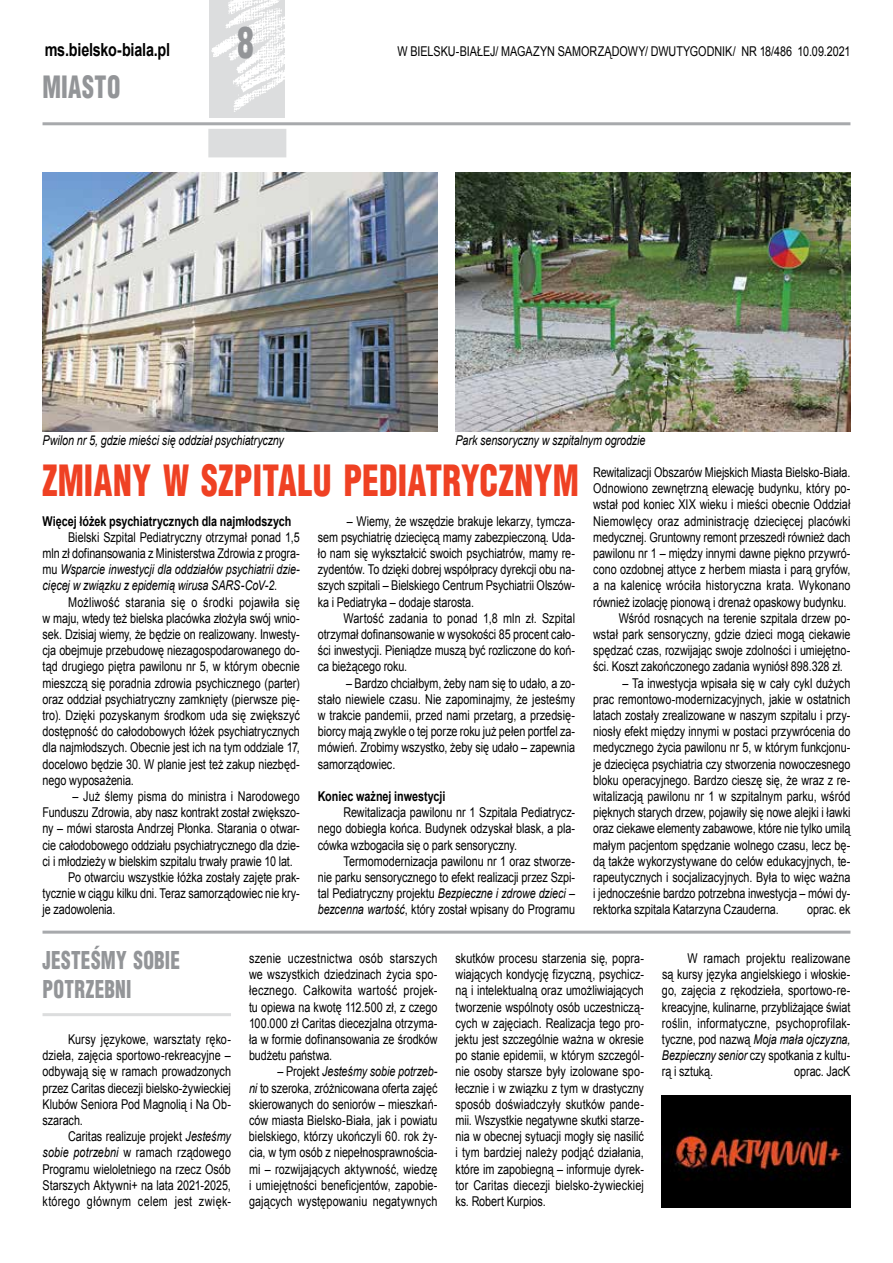
<style>
.page{position:relative;width:893px;height:1263px;background:#fff}
.page>*{position:absolute;margin:0;border:0;box-sizing:border-box;transform-origin:0 0}
.t1{font:900 42px "Switzerland Cond";letter-spacing:.015em;color:#ef4123;scale:.8 1}
.t2{font:900 42px "Switzerland Cond";color:#939598;scale:.8 1}
.t3{font:900 30px "Switzerland Cond";letter-spacing:.02em;color:#939598;scale:.8 1}
.t4{font:900 24px/28.8px "Switzerland Cond";letter-spacing:.015em;color:#939598;scale:.8 1}
.t5{font:700 18px "Arial";letter-spacing:-.015em;color:#000;scale:.8 1}
.t6{font:13.5px/16.2px "Arial";letter-spacing:-.005em;color:#000;text-align:justify;scale:.8 1}
.t7{font:italic 13.5px "Arial";letter-spacing:-.01em;color:#000;scale:.8 1}
.t8{font:700 13.5px "Arial";color:#000;scale:.8 1}
.t9{font:13.5px "Arial";letter-spacing:.015em;color:#000;scale:.8 1}
.s1{font-style:italic}
</style>
<div class="page">
<hr style="left:43px;top:122px;width:807px;height:3px;background:#a7a9ac">
<img style="left:209px;top:0;width:76px;height:118px">
<div style="left:208px;top:129px;width:78px;height:28px;background:#dcddde"></div>
<img style="left:43px;top:172px;width:394px;height:259px">
<img style="left:455px;top:172px;width:395px;height:259px">
<hr style="left:43px;top:931px;width:807px;height:3px;background:#a7a9ac">
<img style="left:662px;top:1096px;width:188px;height:112px">
<hr style="left:43px;top:1013px;width:188px;height:3px;background:#dcddde">
<h3 class="t5" style="left:45px;top:37px;width:158px">ms.bielsko-biala.pl</h3>
<h2 class="t3" style="left:43px;top:68px;width:99px">MIASTO</h2>
<h1 class="t2" style="left:237px;top:16px;width:22px">8</h1>
<p class="t6" style="left:398px;top:43px;width:568px">W BIELSKU-BIAŁEJ/ MAGAZYN SAMORZĄDOWY/ DWUTYGODNIK/ NR 18/486 10.09.2021</p>
<p class="t7" style="left:43px;top:431px;width:303px">Pwilon nr 5, gdzie mieści się oddział psychiatryczny</p>
<p class="t7" style="left:455px;top:431px;width:239px">Park sensoryczny w szpitalnym ogrodzie</p>
<h1 class="t1" style="left:43px;top:453px;width:672px">ZMIANY W SZPITALU PEDIATRYCZNYM</h1>
<p class="t6" style="left:593px;top:464px;width:323px">Rewitalizacji Obszarów Miejskich Miasta Bielsko-Biała.</p>
<p class="t6" style="left:593px;top:480px;width:323px">Odnowiono zewnętrzną elewację budynku, który po-</p>
<p class="t6" style="left:593px;top:496px;width:323px">wstał pod koniec XIX wieku i mieści obecnie Oddział</p>
<p class="t9" style="left:593px;top:512px;width:323px">Niemowlęcy oraz administrację dziecięcej placówki</p>
<p class="t6" style="left:593px;top:529px;width:323px">medycznej. Gruntowny remont przeszedł również dach</p>
<p class="t6" style="left:593px;top:545px;width:323px">pawilonu nr 1 – między innymi dawne piękno przywró-</p>
<p class="t6" style="left:593px;top:561px;width:323px">cono ozdobnej attyce z herbem miasta i parą gryfów,</p>
<p class="t6" style="left:593px;top:577px;width:323px">a na kalenicę wróciła historyczna krata. Wykonano</p>
<p class="t6" style="left:593px;top:594px;width:318px">również izolację pionową i drenaż opaskowy budynku.</p>
<p class="t6" style="left:619px;top:610px;width:291px">Wśród rosnących na terenie szpitala drzew po-</p>
<p class="t6" style="left:593px;top:626px;width:323px">wstał park sensoryczny, gdzie dzieci mogą ciekawie</p>
<p class="t6" style="left:593px;top:642px;width:323px">spędzać czas, rozwijając swoje zdolności i umiejętno-</p>
<p class="t6" style="left:593px;top:658px;width:314px">ści. Koszt zakończonego zadania wyniósł 898.328 zł.</p>
<p class="t6" style="left:593px;top:675px;width:323px;text-indent:29px">– Ta inwestycja wpisała się w cały cykl dużych prac remontowo-modernizacyjnych, jakie w ostatnich latach zostały zrealizowane w naszym szpitalu i przy&shy;niosły efekt między innymi w postaci przywrócenia do medycznego życia pawilonu nr 5, w którym funkcjonu&shy;je dziecięca psychiatria czy stworzenia nowoczesnego bloku operacyjnego. Bardzo cieszę się, że wraz z re&shy;witalizacją pawilonu nr 1 w szpitalnym parku, wśród pięknych starych drzew, pojawiły się nowe alejki i ławki oraz ciekawe elementy zabawowe, które nie tylko umilą małym pacjentom spędzanie wolnego czasu, lecz bę&shy;dą także wykorzystywane do celów edukacyjnych, te&shy;rapeutycznych i socjalizacyjnych. Była to więc ważna i jednocześnie bardzo potrzebna inwestycja – mówi dy&shy;rektorka szpitala Katarzyna Czauderna.</p>
<p class="t8" style="left:43px;top:511px;width:313px">Więcej łóżek psychiatrycznych dla najmłodszych</p>
<p class="t6" style="left:43px;top:529px;width:323px;text-indent:26px">Bielski Szpital Pediatryczny otrzymał ponad 1,5 mln zł dofinansowania z Ministerstwa Zdrowia z progra&shy;mu <span class="s1">Wsparcie inwestycji dla oddziałów psychiatrii dzie&shy;cięcej w związku z epidemią wirusa SARS-CoV-2</span>.</p>
<p class="t6" style="left:42px;top:594px;width:323px;text-indent:26px">Możliwość starania się o środki pojawiła się w maju, wtedy też bielska placówka złożyła swój wnio&shy;sek. Dzisiaj wiemy, że będzie on realizowany. Inwesty&shy;cja obejmuje przebudowę niezagospodarowanego do&shy;tąd drugiego piętra pawilonu nr 5, w którym obecnie mieszczą się poradnia zdrowia psychicznego (parter) oraz oddział psychiatryczny zamknięty (pierwsze pię&shy;tro). Dzięki pozyskanym środkom uda się zwiększyć dostępność do całodobowych łóżek psychiatrycznych dla najmłodszych. Obecnie jest ich na tym oddziale 17, docelowo będzie 30. W planie jest też zakup niezbęd&shy;nego wyposażenia.</p>
<p class="t6" style="left:73px;top:788px;width:285px">– Już ślemy pisma do ministra i Narodowego</p>
<p class="t6" style="left:43px;top:804px;width:323px">Funduszu Zdrowia, aby nasz kontrakt został zwiększo-</p>
<p class="t6" style="left:43px;top:820px;width:323px">ny – mówi starosta Andrzej Płonka. Starania o otwar-</p>
<p class="t6" style="left:43px;top:837px;width:323px">cie całodobowego oddziału psychiatrycznego dla dzie-</p>
<p class="t6" style="left:43px;top:853px;width:314px">ci i młodzieży w bielskim szpitalu trwały prawie 10 lat.</p>
<p class="t6" style="left:68px;top:869px;width:291px">Po otwarciu wszystkie łóżka zostały zajęte prak-</p>
<p class="t6" style="left:43px;top:885px;width:323px">tycznie w ciągu kilku dni. Teraz samorządowiec nie kry-</p>
<p class="t6" style="left:43px;top:901px;width:93px">je zadowolenia.</p>
<p class="t6" style="left:318px;top:513px;width:323px;text-indent:29px">– Wiemy, że wszędzie brakuje lekarzy, tymcza&shy;sem psychiatrię dziecięcą mamy zabezpieczoną. Uda&shy;ło nam się wykształcić swoich psychiatrów, mamy re&shy;zydentów. To dzięki dobrej współpracy dyrekcji obu na&shy;szych szpitali – Bielskiego Centrum Psychiatrii Olszów&shy;ka i Pediatryka – dodaje starosta.</p>
<p class="t6" style="left:318px;top:610px;width:323px;text-indent:26px">Wartość zadania to ponad 1,8 mln zł. Szpital otrzymał dofinansowanie w wysokości 85 procent cało&shy;ści inwestycji. Pieniądze muszą być rozliczone do koń&shy;ca bieżącego roku.</p>
<p class="t6" style="left:318px;top:675px;width:323px;text-indent:28px">– Bardzo chciałbym, żeby nam się to udało, a zo&shy;stało niewiele czasu. Nie zapominajmy, że jesteśmy w trakcie pandemii, przed nami przetarg, a przedsię&shy;biorcy mają zwykle o tej porze roku już pełen portfel za&shy;mówień. Zrobimy wszystko, żeby się udało – zapewnia samorządowiec.</p>
<p class="t8" style="left:318px;top:787px;width:161px">Koniec ważnej inwestycji</p>
<p class="t6" style="left:318px;top:804px;width:323px;text-indent:26px">Rewitalizacja pawilonu nr 1 Szpitala Pediatrycz&shy;nego dobiegła końca. Budynek odzyskał blask, a pla&shy;cówka wzbogaciła się o park sensoryczny.</p>
<p class="t6" style="left:318px;top:853px;width:323px;text-indent:26px">Termomodernizacja pawilonu nr 1 oraz stworze&shy;nie parku sensorycznego to efekt realizacji przez Szpi&shy;tal Pediatryczny projektu <span class="s1">Bezpieczne i zdrowe dzieci – bezcenna wartość</span>, który został wpisany do Programu</p>
<p class="t6" style="left:807px;top:901px;width:56px">oprac. ek</p>
<h3 class="t4" style="left:43px;top:945px;width:173px">JESTEŚMY SOBIE<br>POTRZEBNI</h3>
<p class="t6" style="left:42px;top:1031px;width:237px;text-indent:26px">Kursy językowe, warsztaty ręko&shy;dzieła, zajęcia sportowo-rekreacyjne – odbywają się w ramach prowadzonych przez Caritas diecezji bielsko-żywieckiej Klubów Seniora Pod Magnolią i Na Ob&shy;szarach.</p>
<p class="t6" style="left:42px;top:1128px;width:237px;text-indent:26px">Caritas realizuje projekt <span class="s1">Jesteśmy sobie potrzebni</span> w ramach rządowego Programu wieloletniego na rzecz Osób Starszych Aktywni+ na lata 2021-2025, którego głównym celem jest zwięk-</p>
<p class="t6" style="left:249px;top:950px;width:237px">szenie uczestnictwa osób starszych we wszystkich dziedzinach życia spo&shy;łecznego. Całkowita wartość projek&shy;tu opiewa na kwotę 112.500 zł, z czego 100.000 zł Caritas diecezjalna otrzyma&shy;ła w formie dofinansowania ze środków budżetu państwa.</p>
<p class="t6" style="left:249px;top:1063px;width:237px;text-indent:28px">– Projekt <span class="s1">Jesteśmy sobie potrzeb&shy;ni</span> to szeroka, zróżnicowana oferta zajęć skierowanych do seniorów – mieszkań&shy;ców miasta Bielsko-Biała, jak i powiatu bielskiego, którzy ukończyli 60. rok ży&shy;cia, w tym osób z niepełnosprawnościa&shy;mi – rozwijających aktywność, wiedzę i umiejętności beneficjentów, zapobie&shy;gających występowaniu negatywnych</p>
<p class="t6" style="left:455px;top:950px;width:237px">skutków procesu starzenia się, popra&shy;wiających kondycję fizyczną, psychicz&shy;ną i intelektualną oraz umożliwiających tworzenie wspólnoty osób uczestniczą&shy;cych w zajęciach. Realizacja tego pro&shy;jektu jest szczególnie ważna w okresie po stanie epidemii, w którym szczegól&shy;nie osoby starsze były izolowane spo&shy;łecznie i w związku z tym w drastyczny sposób doświadczyły skutków pande&shy;mii. Wszystkie negatywne skutki starze&shy;nia w obecnej sytuacji mogły się nasilić i tym bardziej należy podjąć działania, które im zapobiegną – informuje dyrek&shy;tor Caritas diecezji bielsko-żywieckiej ks. Robert Kurpios.</p>
<p class="t6" style="left:662px;top:950px;width:237px;text-indent:26px">W ramach projektu realizowane są kursy języka angielskiego i włoskie&shy;go, zajęcia z rękodzieła, sportowo-re&shy;kreacyjne, kulinarne, przybliżające świat roślin, informatyczne, psychoprofilak&shy;tyczne, pod nazwą <span class="s1">Moja mała ojczyzna, Bezpieczny senior</span> czy spotkania z kultu&shy;rą i sztuką.</p>
<p class="t6" style="left:794px;top:1063px;width:72px">oprac. JacK</p>
</div>
